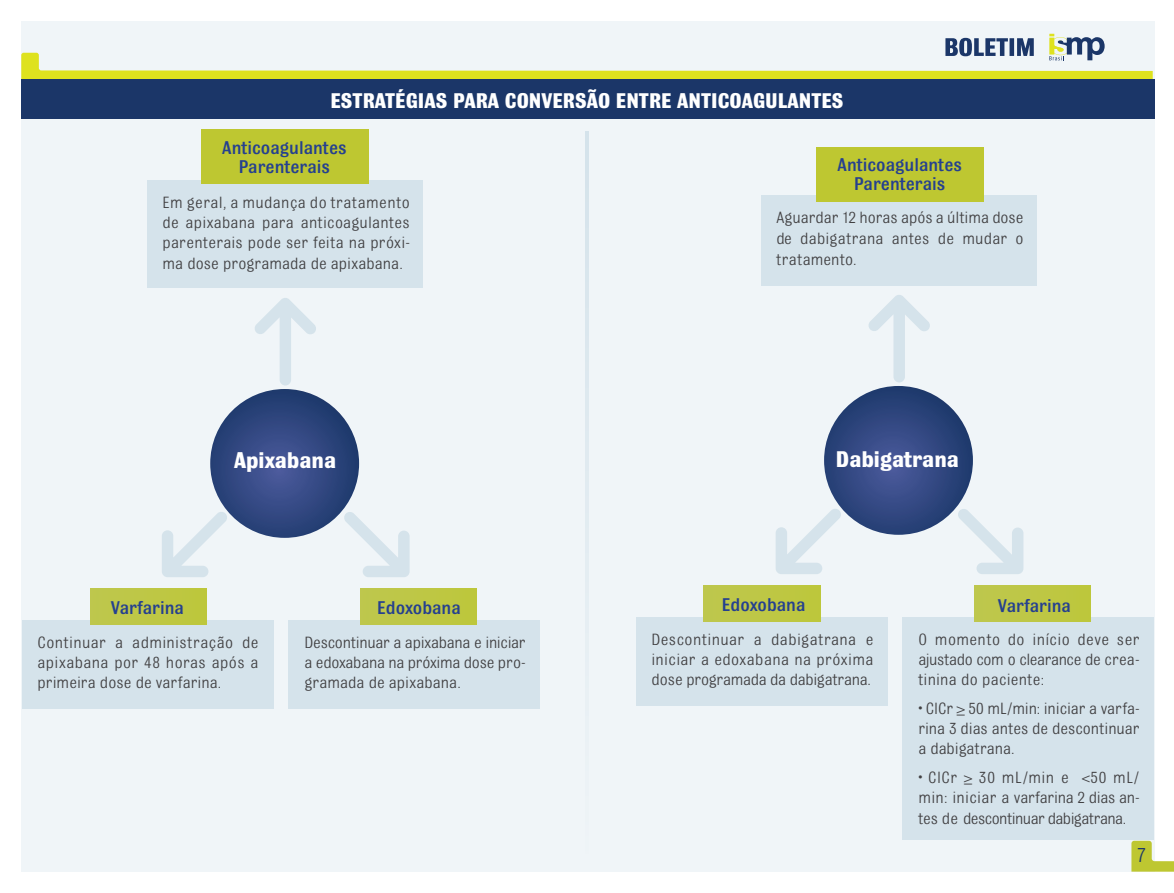
<style>
.page{position:relative;width:1174px;height:893px;background:#fff}
.page>*{position:absolute;margin:0;border:0;box-sizing:border-box;transform-origin:0 0}
.t1{font:700 24px "Bulldog";color:#fff}
.t2{font:700 22.5px "Bulldog";color:#fff}
.t3{font:21.6px "Bulldog";color:#1b3668}
.t4{font:500 19.5px/19.5px "Bulldog";color:#25408f;text-align:center}
.t5{font:17.25px/20.2px "Bulldog";color:#414042;text-align:justify}
</style>
<div class="page">
<div style="left:21px;top:21px;width:1133px;height:851px;background:#f0f5f8"></div>
<svg style="left:21px;top:34px;width:1131px;height:46px"></svg>
<svg style="left:1131px;top:841px;width:43px;height:31px"></svg>
<div style="left:147px;top:180px;width:275px;height:107px;background:#d5e3eb"></div>
<div style="left:288px;top:620px;width:251px;height:89px;background:#d5e3eb"></div>
<div style="left:23px;top:620px;width:251px;height:89px;background:#d5e3eb"></div>
<div style="left:90px;top:588px;width:117px;height:37px;background:#bec745"></div>
<div style="left:360px;top:588px;width:117px;height:37px;background:#bec745"></div>
<div style="left:201px;top:129px;width:168px;height:55px;background:#bec731"></div>
<svg style="left:255px;top:298px;width:61px;height:87px"></svg>
<svg style="left:344px;top:512px;width:65px;height:65px"></svg>
<svg style="left:162px;top:512px;width:65px;height:65px"></svg>
<svg style="left:210px;top:389px;width:149px;height:149px;background:#30477f"></svg>
<div style="left:760px;top:195px;width:276px;height:90px;background:#d5e3eb"></div>
<div style="left:902px;top:617px;width:251px;height:222px;background:#d5e3eb"></div>
<div style="left:636px;top:617px;width:251px;height:89px;background:#d5e3eb"></div>
<div style="left:704px;top:585px;width:116px;height:37px;background:#bec745"></div>
<div style="left:974px;top:585px;width:116px;height:37px;background:#bec745"></div>
<svg style="left:868px;top:295px;width:62px;height:87px"></svg>
<svg style="left:958px;top:509px;width:65px;height:65px"></svg>
<svg style="left:776px;top:509px;width:65px;height:65px"></svg>
<svg style="left:824px;top:386px;width:149px;height:149px;background:#30477f"></svg>
<hr style="left:585px;top:131px;width:3px;height:722px;background:#d5e3eb">
<div style="left:21px;top:80px;width:1133px;height:39px;background:#1b3668"></div>
<div style="left:816px;top:147px;width:168px;height:54px;background:#bec731"></div>
<h2 class="t2" style="left:330px;top:89px;width:514px">ESTRATÉGIAS PARA CONVERSÃO ENTRE ANTICOAGULANTES</h2>
<p class="t4" style="left:222px;top:137px;width:126px">Anticoagulantes<br>Parenterais</p>
<p class="t5" style="left:162px;top:192px;width:249px">Em geral, a mudança do tratamento de apixabana para anticoagulantes parenterais pode ser feita na próxi&shy;ma dose programada de apixabana.</p>
<h1 class="t1" style="left:234px;top:447px;width:104px">Apixabana</h1>
<p class="t4" style="left:111px;top:598px;width:75px">Varfarina</p>
<p class="t4" style="left:377px;top:598px;width:85px">Edoxobana</p>
<p class="t5" style="left:38px;top:632px;width:222px">Continuar a administração de apixabana por 48 horas após a primeira dose de varfarina.</p>
<p class="t5" style="left:304px;top:632px;width:222px">Descontinuar a apixabana e iniciar a edoxabana na próxima dose pro&shy;gramada de apixabana.</p>
<p class="t4" style="left:837px;top:155px;width:126px">Anticoagulantes<br>Parenterais</p>
<p class="t5" style="left:776px;top:207px;width:249px;line-height:21px">Aguardar 12 horas após a última dose de dabigatrana antes de mudar o tratamento.</p>
<h1 class="t1" style="left:836px;top:446px;width:124px">Dabigatrana</h1>
<p class="t4" style="left:722px;top:595px;width:85px">Edoxobana</p>
<p class="t4" style="left:998px;top:595px;width:75px">Varfarina</p>
<p class="t5" style="left:651px;top:629px;width:224px">Descontinuar a dabigatrana e iniciar a edoxabana na próxima dose programada da dabigatrana.</p>
<p class="t5" style="left:918px;top:629px;width:222px">O momento do início deve ser ajustado com o clearance de crea&shy;tinina do paciente:</p>
<p class="t5" style="left:918px;top:698px;width:222px">• ClCr ≥ 50 mL/min: iniciar a varfa&shy;rina 3 dias antes de descontinuar a dabigatrana.</p>
<p class="t5" style="left:918px;top:767px;width:222px">• ClCr ≥ 30 mL/min e &lt;50 mL/ min: iniciar a varfarina 2 dias an&shy;tes de descontinuar dabigatrana.</p>
<p class="t3" style="left:1136px;top:844px;width:11px">7</p>
</div>
